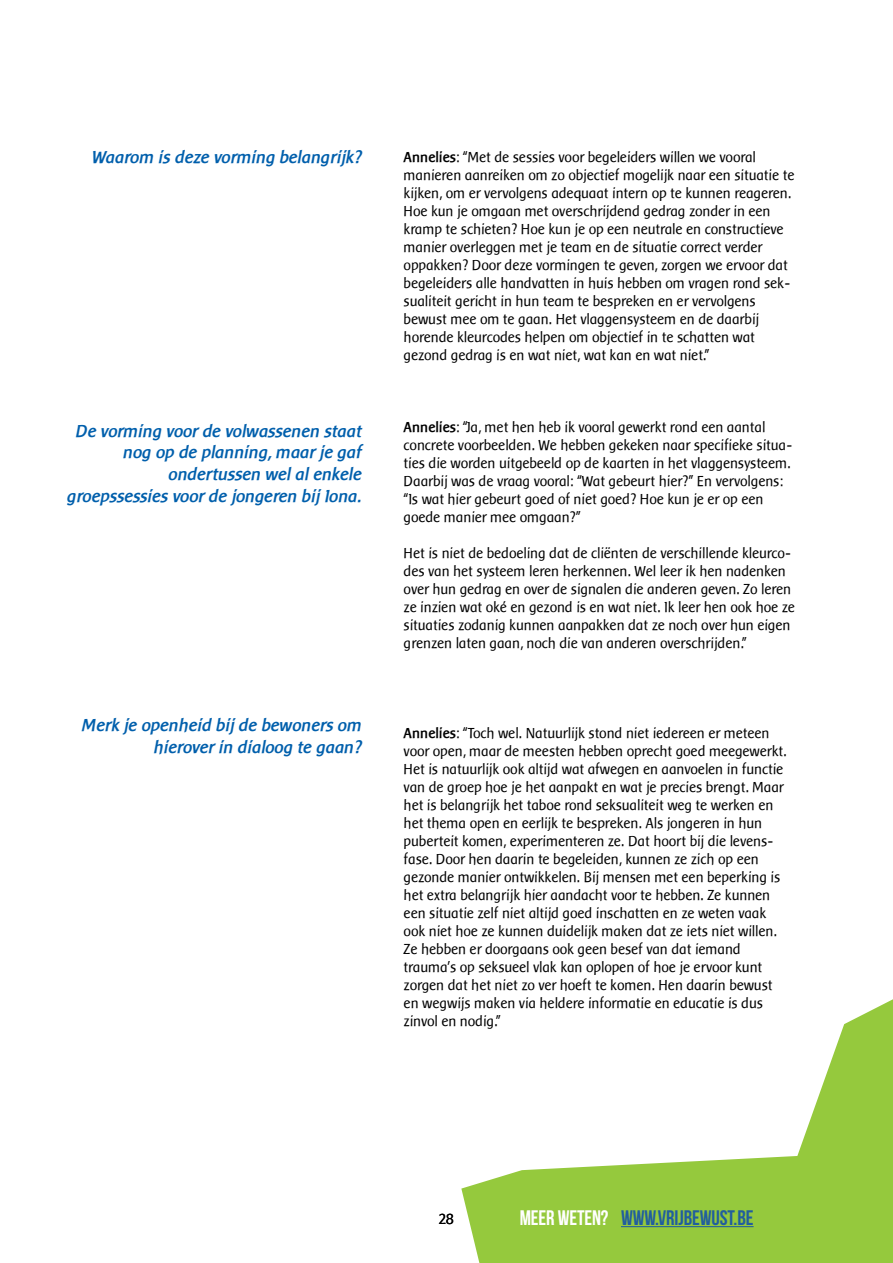
<style>
.page{position:relative;width:893px;height:1263px;background:#fff}
.page>*{position:absolute;margin:0;border:0;box-sizing:border-box;transform-origin:0 0}
.t1{font:21px "Bebas Neue";letter-spacing:-.005em;color:#215e9e}
.t2{font:italic 700 18px/21.6px "Baar Sophia";color:#005fac;text-align:right}
.t3{font:15px/18px "Baar Sophia";letter-spacing:-.005em;color:#000}
.s1{font-weight:700}
.s2{color:#fff}
</style>
<div class="page">
<svg style="left:461px;top:999px;width:432px;height:264px"></svg>
<hr style="left:621px;top:1226px;width:133px;height:1px;background:#215e9e">
<p class="t2" style="left:92px;top:147px;width:271px">Waarom is deze vorming belangrijk?</p>
<p class="t3" style="left:404px;top:148px;width:392px"><span class="s1">Annelies</span>: “Met de sessies voor begeleiders willen we vooral manieren aanreiken om zo objectief mogelijk naar een situatie te kijken, om er vervolgens adequaat intern op te kunnen reageren.<br>Hoe kun je omgaan met overschrijdend gedrag zonder in een kramp te schieten? Hoe kun je op een neutrale en constructieve manier overleggen met je team en de situatie correct verder oppakken? Door deze vormingen te geven, zorgen we ervoor dat begeleiders alle handvatten in huis hebben om vragen rond sek&shy;sualiteit gericht in hun team te bespreken en er vervolgens bewust mee om te gaan. Het vlaggensysteem en de daarbij horende kleurcodes helpen om objectief in te schatten wat gezond gedrag is en wat niet, wat kan en wat niet.”</p>
<p class="t2" style="left:67px;top:420px;width:296px">De vorming voor de volwassenen staat nog op de planning, maar je gaf ondertussen wel al enkele groepssessies voor de jongeren bij Iona.</p>
<p class="t3" style="left:404px;top:418px;width:390px"><span class="s1">Annelies</span>: “Ja, met hen heb ik vooral gewerkt rond een aantal concrete voorbeelden. We hebben gekeken naar specifieke situa&shy;ties die worden uitgebeeld op de kaarten in het vlaggensysteem.<br>Daarbij was de vraag vooral: “Wat gebeurt hier?” En vervolgens: “Is wat hier gebeurt goed of niet goed? Hoe kun je er op een goede manier mee omgaan?”</p>
<p class="t3" style="left:404px;top:544px;width:393px">Het is niet de bedoeling dat de cliënten de verschillende kleurco&shy;des van het systeem leren herkennen. Wel leer ik hen nadenken over hun gedrag en over de signalen die anderen geven. Zo leren ze inzien wat oké en gezond is en wat niet. Ik leer hen ook hoe ze situaties zodanig kunnen aanpakken dat ze noch over hun eigen grenzen laten gaan, noch die van anderen overschrijden.”</p>
<p class="t2" style="left:82px;top:714px;width:281px">Merk je openheid bij de bewoners om hierover in dialoog te gaan?</p>
<p class="t3" style="left:404px;top:724px;width:385px"><span class="s1">Annelies</span>: “Toch wel. Natuurlijk stond niet iedereen er meteen voor open, maar de meesten hebben oprecht goed meegewerkt.<br>Het is natuurlijk ook altijd wat afwegen en aanvoelen in functie van de groep hoe je het aanpakt en wat je precies brengt. Maar het is belangrijk het taboe rond seksualiteit weg te werken en het thema open en eerlijk te bespreken. Als jongeren in hun puberteit komen, experimenteren ze. Dat hoort bij die levens&shy;fase. Door hen daarin te begeleiden, kunnen ze zich op een gezonde manier ontwikkelen. Bij mensen met een beperking is het extra belangrijk hier aandacht voor te hebben. Ze kunnen een situatie zelf niet altijd goed inschatten en ze weten vaak ook niet hoe ze kunnen duidelijk maken dat ze iets niet willen.<br>Ze hebben er doorgaans ook geen besef van dat iemand trauma’s op seksueel vlak kan oplopen of hoe je ervoor kunt zorgen dat het niet zo ver hoeft te komen. Hen daarin bewust en wegwijs maken via heldere informatie en educatie is dus zinvol en nodig.”</p>
<p class="t3" style="left:439px;top:1210px;width:17px">28</p>
<h1 class="t1" style="left:520px;top:1206px;width:235px"><span class="s2">MEER WETEN?</span> WWW.VRIJBEWUST.BE</h1>
</div>
